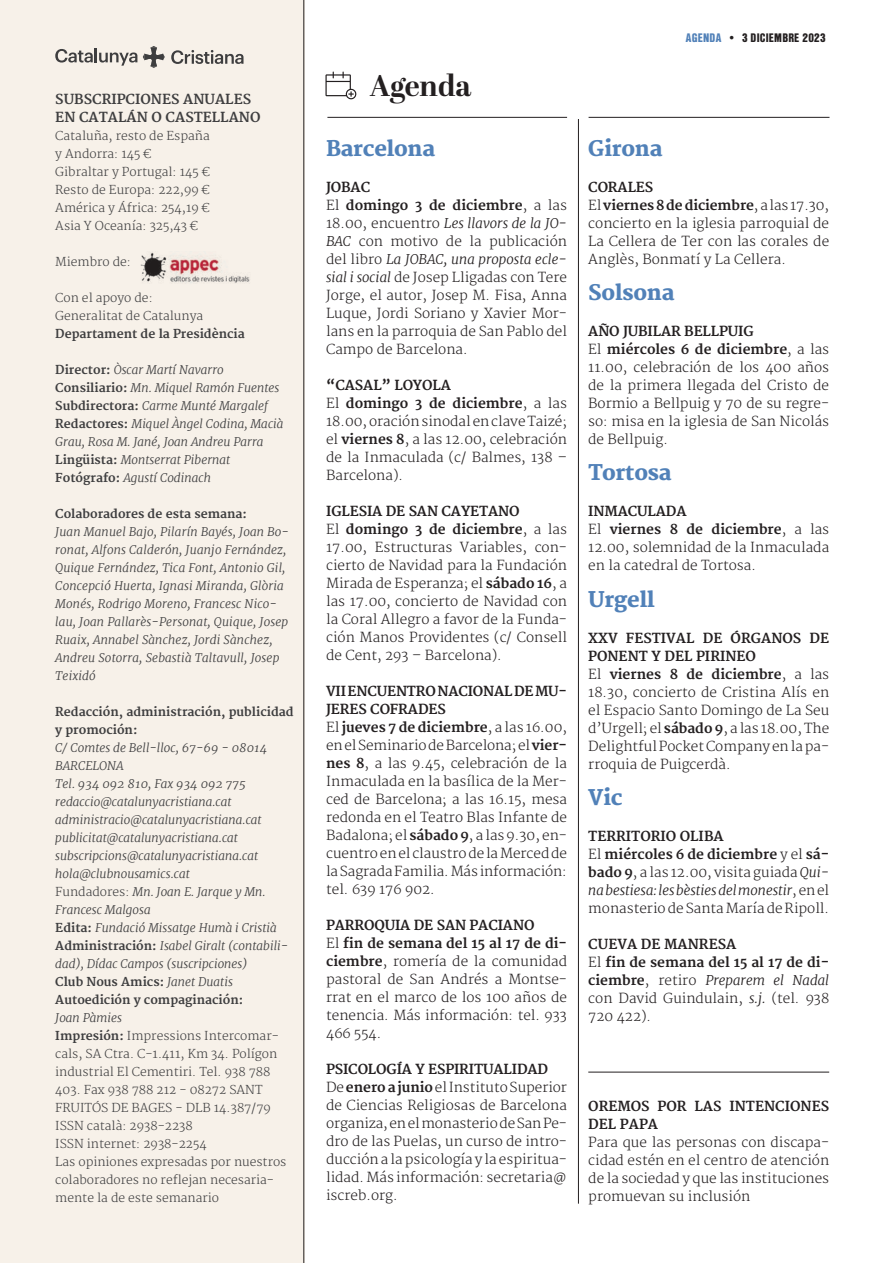
<style>
.page{position:relative;width:893px;height:1263px;background:#fff}
.page>*{position:absolute;margin:0;border:0;box-sizing:border-box;transform-origin:0 0}
.t1{font:700 30px "Abril Display";color:#231f20}
.t2{font:800 21px "Merriweather";letter-spacing:-.01em;color:#5181b8}
.TEXTO_PPAL_ESP{font:300 13.5px/18px "Merriweather";color:#231f20;text-align:justify}
.TEXTO_PPAL_CAT{font:700 13.5px/18px "Merriweather";letter-spacing:-.01em;color:#231f20}
.TEXTO_PPAL_ESP-2{font:700 13.5px/18px "Merriweather";color:#231f20}
.t3{font:700 13.5px/18px "Merriweather";color:#3e3e3f}
.t4{font:italic 300 12px/18px "Merriweather";color:#3e3e3f}
.t5{font:300 12px/18px "Merriweather";color:#3e3e3f}
.t6{font:700 12px/18px "Merriweather";color:#3e3e3f}
.t7{font:900 12px "Nimbus San Con LOT";letter-spacing:.02em;color:#231f20}
.s1{font-weight:300}
.s2{font-weight:700;font-style:normal}
.s3{font-style:normal}
.s4{font-weight:300;font-style:italic}
.s5{font-weight:700}
.s6{font-style:italic}
.s7{color:#5181b8}
</style>
<div class="page">
<div style="left:0;top:0;width:305px;height:1263px;background:#f7f1e9"></div>
<hr style="left:304px;top:0;width:1px;height:1263px;background:#231f20">
<img style="left:140px;top:252px;width:110px;height:31px">
<svg style="left:55px;top:48px;width:82px;height:18px"></svg>
<svg style="left:171px;top:50px;width:72px;height:14px"></svg>
<svg style="left:143px;top:46px;width:22px;height:22px"></svg>
<svg style="left:325px;top:72px;width:32px;height:27px"></svg>
<hr style="left:327px;top:117px;width:240px;height:1px;background:#231f20">
<hr style="left:589px;top:117px;width:240px;height:1px;background:#231f20">
<hr style="left:588px;top:1072px;width:241px;height:1px;background:#231f20">
<hr style="left:578px;top:119px;width:1px;height:1085px;background:#231f20">
<p class="t3" style="left:55px;top:91px;width:207px">SUBSCRIPCIONES ANUALES<br>EN CATALÁN O CASTELLANO</p>
<p class="t5" style="left:55px;top:127px;width:156px">Cataluña, resto de España</p>
<p class="t5" style="left:55px;top:145px;width:98px">y Andorra: 145 €</p>
<p class="t5" style="left:55px;top:163px;width:156px">Gibraltar y Portugal: 145 €</p>
<p class="t5" style="left:55px;top:181px;width:156px">Resto de Europa: 222,99 €</p>
<p class="t5" style="left:55px;top:199px;width:156px">América y África: 254,19 €</p>
<p class="t5" style="left:55px;top:217px;width:145px">Asia Y Oceanía: 325,43 €</p>
<p class="t5" style="left:55px;top:253px;width:77px">Miembro de:</p>
<p class="t5" style="left:55px;top:289px;width:99px">Con el apoyo de:</p>
<p class="t6" style="left:55px;top:307px;width:191px"><span class="s1">Generalitat de Catalunya<br></span>Departament de la Presidència</p>
<p class="t4" style="left:55px;top:361px;width:170px"><span class="s2">Director:</span> Òscar Martí Navarro</p>
<p class="t4" style="left:55px;top:379px;width:226px"><span class="s2">Consiliario:</span> Mn. Miquel Ramón Fuentes</p>
<p class="t4" style="left:55px;top:397px;width:214px"><span class="s2">Subdirectora:</span> Carme Munté Margalef</p>
<p class="t4" style="left:55px;top:415px;width:230px"><span class="s2">Redactores:</span> Miquel Àngel Codina, Macià<br>Grau, Rosa M. Jané, Joan Andreu Parra</p>
<p class="t4" style="left:55px;top:451px;width:177px"><span class="s2">Lingüista:</span> Montserrat Pibernat</p>
<p class="t4" style="left:55px;top:469px;width:157px"><span class="s2">Fotógrafo:</span> Agustí Codinach</p>
<p class="t6" style="left:55px;top:505px;width:193px">Colaboradores de esta semana:</p>
<p class="t4" style="left:55px;top:523px;width:235px">Juan Manuel Bajo, Pilarín Bayés, Joan Bo&shy;ronat, Alfons Calderón, Juanjo Fernández, Quique Fernández, Tica Font, Antonio Gil, Concepció Huerta, Ignasi Miranda, Glòria Monés, Rodrigo Moreno, Francesc Nico&shy;lau, Joan Pallarès-Personat, Quique, Josep Ruaix, Annabel Sànchez, Jordi Sànchez, Andreu Sotorra, Sebastià Taltavull, Josep Teixidó</p>
<p class="t6" style="left:55px;top:703px;width:240px">Redacción, administración, publicidad y promoción:</p>
<p class="t4" style="left:55px;top:739px;width:213px">C/ Comtes de Bell-lloc, 67-69 - 08014</p>
<p class="t4" style="left:55px;top:757px;width:70px">BARCELONA</p>
<p class="t4" style="left:55px;top:775px;width:192px">Tel. 934 092 810, Fax 934 092 775</p>
<p class="t4" style="left:55px;top:793px;width:178px">redaccio@catalunyacristiana.cat</p>
<p class="t4" style="left:55px;top:811px;width:208px">administracio@catalunyacristiana.cat</p>
<p class="t4" style="left:55px;top:829px;width:184px">publicitat@catalunyacristiana.cat</p>
<p class="t4" style="left:55px;top:847px;width:204px">subscripcions@catalunyacristiana.cat</p>
<p class="t4" style="left:55px;top:865px;width:136px">hola@clubnousamics.cat</p>
<p class="t4" style="left:55px;top:883px;width:212px"><span class="s3">Fundadores:</span> Mn. Joan E. Jarque y Mn.</p>
<p class="t4" style="left:55px;top:901px;width:97px">Francesc Malgosa</p>
<p class="t4" style="left:55px;top:919px;width:223px"><span class="s2">Edita:</span> Fundació Missatge Humà i Cristià</p>
<p class="t4" style="left:55px;top:937px;width:234px"><span class="s2">Administración:</span> Isabel Giralt (contabili&shy;dad), Dídac Campos (suscripciones)</p>
<p class="t6" style="left:55px;top:973px;width:179px">Club Nous Amics: <span class="s4">Janet Duatis</span></p>
<p class="t6" style="left:55px;top:991px;width:189px">Autoedición y compaginación:</p>
<p class="t4" style="left:55px;top:1009px;width:68px">Joan Pàmies</p>
<p class="t5" style="left:55px;top:1027px;width:225px"><span class="s5">Impresión:</span> Impressions Intercomar&shy;cals, SA Ctra. C-1.411, Km 34. Polígon industrial El Cementiri. Tel. 938 788<br>403. Fax 938 788 212 - 08272 SANT FRUITÓS DE BAGES - DLB 14.387/79</p>
<p class="t5" style="left:55px;top:1117px;width:139px">ISSN català: 2938-2238</p>
<p class="t5" style="left:55px;top:1135px;width:153px">ISSN internet: 2938-2254</p>
<p class="t5" style="left:55px;top:1153px;width:233px">Las opiniones expresadas por nuestros colaboradores no reflejan necesaria&shy;mente la de este semanario</p>
<p class="t1" style="left:370px;top:65px;width:103px">Agenda</p>
<p class="t2" style="left:326px;top:137px;width:110px">Barcelona</p>
<p class="TEXTO_PPAL_CAT" style="left:326px;top:179px;width:46px">JOBAC</p>
<p class="TEXTO_PPAL_ESP" style="left:326px;top:197px;width:242px">El <span class="s5">domingo 3 de diciembre</span>, a las 18.00, encuentro <span class="s6">Les llavors de la JO-BAC</span> con motivo de la publicación del libro <span class="s6">La JOBAC, una proposta ecle&shy;sial i social</span> de Josep Lligadas con Tere Jorge, el autor, Josep M. Fisa, Anna Luque, Jordi Soriano y Xavier Mor&shy;lans en la parroquia de San Pablo del Campo de Barcelona.</p>
<p class="TEXTO_PPAL_CAT" style="left:326px;top:377px;width:126px">“CASAL” LOYOLA</p>
<p class="TEXTO_PPAL_ESP" style="left:326px;top:395px;width:242px">El <span class="s5">domingo 3 de diciembre</span>, a las 18.00, oración sinodal en clave Taizé; el <span class="s5">viernes 8</span>, a las 12.00, celebración de la Inmaculada (c/ Balmes, 138 – Barcelona).</p>
<p class="TEXTO_PPAL_CAT" style="left:326px;top:503px;width:195px">IGLESIA DE SAN CAYETANO</p>
<p class="TEXTO_PPAL_ESP" style="left:326px;top:521px;width:242px">El <span class="s5">domingo 3 de diciembre</span>, a las 17.00, Estructuras Variables, con&shy;cierto de Navidad para la Fundación Mirada de Esperanza; el <span class="s5">sábado 16</span>, a las 17.00, concierto de Navidad con la Coral Allegro a favor de la Funda&shy;ción Manos Providentes (c/ Consell de Cent, 293 – Barcelona).</p>
<p class="TEXTO_PPAL_CAT" style="left:326px;top:683px;width:242px">VII ENCUENTRO NACIONAL DE MU-<br>JERES COFRADES</p>
<p class="TEXTO_PPAL_ESP" style="left:326px;top:719px;width:242px">El <span class="s5">jueves 7 de diciembre</span>, a las 16.00, en el Seminario de Barcelona; el <span class="s5">vier&shy;nes 8</span>, a las 9.45, celebración de la Inmaculada en la basílica de la Mer&shy;ced de Barcelona; a las 16.15, mesa redonda en el Teatro Blas Infante de Badalona; el <span class="s5">sábado 9</span>, a las 9.30, en&shy;cuentro en el claustro de la Merced de la Sagrada Familia. Más información: tel. 639 176 902.</p>
<p class="TEXTO_PPAL_CAT" style="left:326px;top:917px;width:210px">PARROQUIA DE SAN PACIANO</p>
<p class="TEXTO_PPAL_ESP" style="left:326px;top:935px;width:242px">El <span class="s5">fin de semana del 15 al 17 de di&shy;ciembre</span>, romería de la comunidad pastoral de San Andrés a Montse&shy;rrat en el marco de los 100 años de tenencia. Más información: tel. 933<br>466 554.</p>
<p class="TEXTO_PPAL_CAT" style="left:326px;top:1061px;width:224px">PSICOLOGÍA Y ESPIRITUALIDAD</p>
<p class="TEXTO_PPAL_ESP" style="left:326px;top:1079px;width:242px">De <span class="s5">enero a junio</span> el Instituto Superior de Ciencias Religiosas de Barcelona organiza, en el monasterio de San Pe&shy;dro de las Puelas, un curso de intro&shy;ducción a la psicología y la espiritua&shy;lidad. Más información: secretaria@ iscreb.org.</p>
<p class="t7" style="left:686px;top:28px;width:141px"><span class="s7">AGENDA</span> • 3 DICIEMBRE 2023</p>
<p class="t2" style="left:588px;top:137px;width:76px">Girona</p>
<p class="TEXTO_PPAL_CAT" style="left:588px;top:179px;width:67px">CORALES</p>
<p class="TEXTO_PPAL_ESP" style="left:588px;top:197px;width:242px">El <span class="s5">viernes 8 de diciembre</span>, a las 17.30, concierto en la iglesia parroquial de La Cellera de Ter con las corales de Anglès, Bonmatí y La Cellera.</p>
<p class="t2" style="left:588px;top:281px;width:88px">Solsona</p>
<p class="TEXTO_PPAL_CAT" style="left:588px;top:323px;width:167px">AÑO JUBILAR BELLPUIG</p>
<p class="TEXTO_PPAL_ESP" style="left:588px;top:341px;width:242px">El <span class="s5">miércoles 6 de diciembre</span>, a las 11.00, celebración de los 400 años de la primera llegada del Cristo de Bormio a Bellpuig y 70 de su regre&shy;so: misa en la iglesia de San Nicolás de Bellpuig.</p>
<p class="t2" style="left:588px;top:461px;width:85px">Tortosa</p>
<p class="TEXTO_PPAL_CAT" style="left:588px;top:503px;width:100px">INMACULADA</p>
<p class="TEXTO_PPAL_ESP" style="left:588px;top:521px;width:242px">El <span class="s5">viernes 8 de diciembre</span>, a las 12.00, solemnidad de la Inmaculada en la catedral de Tortosa.</p>
<p class="t2" style="left:588px;top:587px;width:68px">Urgell</p>
<p class="TEXTO_PPAL_ESP-2" style="left:588px;top:629px;width:242px">XXV FESTIVAL DE ÓRGANOS DE<br>PONENT Y DEL PIRINEO</p>
<p class="TEXTO_PPAL_ESP" style="left:588px;top:665px;width:242px">El <span class="s5">viernes 8 de diciembre</span>, a las 18.30, concierto de Cristina Alís en el Espacio Santo Domingo de La Seu d’Urgell; el <span class="s5">sábado 9</span>, a las 18.00, The Delightful Pocket Company en la pa&shy;rroquia de Puigcerdà.</p>
<p class="t2" style="left:588px;top:785px;width:36px">Vic</p>
<p class="TEXTO_PPAL_ESP-2" style="left:588px;top:827px;width:137px">TERRITORIO OLIBA</p>
<p class="TEXTO_PPAL_ESP" style="left:588px;top:845px;width:242px">El <span class="s5">miércoles 6 de diciembre</span> y el <span class="s5">sá&shy;bado 9</span>, a las 12.00, visita guiada <span class="s6">Qui&shy;na bestiesa: les bèsties del monestir</span>, en el monasterio de Santa María de Ripoll.</p>
<p class="TEXTO_PPAL_ESP-2" style="left:588px;top:935px;width:150px">CUEVA DE MANRESA</p>
<p class="TEXTO_PPAL_ESP" style="left:588px;top:953px;width:242px">El <span class="s5">fin de semana del 15 al 17 de di&shy;ciembre</span>, retiro <span class="s6">Preparem el Nadal </span>con David Guindulain, <span class="s6">s.j.</span> (tel. 938<br>720 422).</p>
<p class="TEXTO_PPAL_ESP-2" style="left:588px;top:1097px;width:242px">OREMOS POR LAS INTENCIONES<br>DEL PAPA</p>
<p class="TEXTO_PPAL_ESP" style="left:588px;top:1133px;width:242px">Para que las personas con discapa&shy;cidad estén en el centro de atención de la sociedad y que las instituciones promuevan su inclusión</p>
</div>
